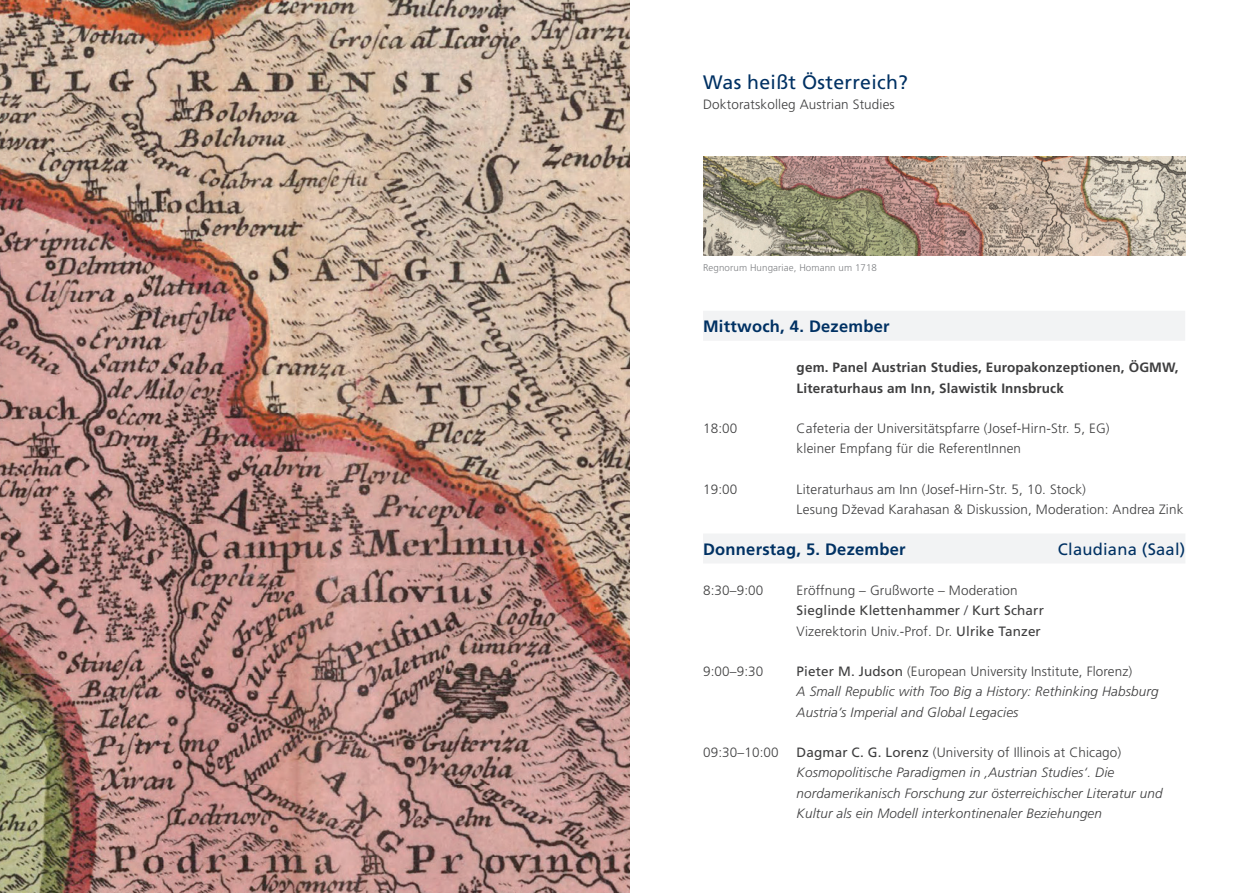
<style>
.page{position:relative;width:1259px;height:893px;background:#fff}
.page>*{position:absolute;margin:0;border:0;box-sizing:border-box;transform-origin:0 0}
.t1{font:19.5px "Frutiger";letter-spacing:.015em;color:#003163}
.t2{font:700 16.5px "Frutiger";letter-spacing:.015em;color:#003163}
.t3{font:16.5px "Frutiger";letter-spacing:.015em;color:#003163}
.t4{font:300 13.5px/20.2px "Frutiger";letter-spacing:.01em;color:#3e3e3f}
.t5{font:italic 300 13.5px/20.2px "Frutiger";letter-spacing:.01em;color:#3e3e3f}
.t6{font:700 13.5px/20.2px "Frutiger";letter-spacing:.01em;color:#3e3e3f}
.t7{font:300 9.75px "Frutiger";letter-spacing:.01em;color:#808285}
.s1{font-weight:400}
.s2{font-weight:400;font-style:normal}
.s3{font-style:normal}
</style>
<div class="page">
<div style="left:703px;top:311px;width:482px;height:30px;background:#f2f3f4"></div>
<div style="left:703px;top:533px;width:482px;height:30px;background:#f2f3f4"></div>
<img style="left:703px;top:157px;width:482px;height:99px">
<img style="left:0;top:0;width:629px;height:893px">
<h1 class="t1" style="left:703px;top:70px;width:206px">Was heißt Österreich?</h1>
<p class="t4" style="left:703px;top:94px;width:193px">Doktoratskolleg Austrian Studies</p>
<p class="t7" style="left:703px;top:262px;width:175px">Regnorum Hungariae, Homann um 1718</p>
<p class="t2" style="left:703px;top:316px;width:188px">Mittwoch, 4. Dezember</p>
<p class="t6" style="left:796px;top:357px;width:383px">gem. Panel Austrian Studies, Europakonzeptionen, ÖGMW,<br>Literaturhaus am Inn, Slawistik Innsbruck</p>
<p class="t4" style="left:703px;top:418px;width:36px">18:00</p>
<p class="t4" style="left:796px;top:418px;width:314px">Cafeteria der Universitätspfarre (Josef-Hirn-Str. 5, EG) kleiner Empfang für die ReferentInnen</p>
<p class="t4" style="left:703px;top:479px;width:36px">19:00</p>
<p class="t4" style="left:796px;top:479px;width:388px">Literaturhaus am Inn (Josef-Hirn-Str. 5, 10. Stock)<br>Lesung Dževad Karahasan &amp; Diskussion, Moderation: Andrea Zink</p>
<p class="t2" style="left:703px;top:539px;width:204px">Donnerstag, 5. Dezember</p>
<p class="t3" style="left:1058px;top:539px;width:129px">Claudiana (Saal)</p>
<p class="t4" style="left:703px;top:580px;width:62px">8:30–9:00</p>
<p class="t4" style="left:796px;top:580px;width:249px">Eröffnung – Grußworte – Moderation<br><span class="s1">Sieglinde Klettenhammer</span> / <span class="s1">Kurt Scharr<br></span>Vizerektorin Univ.-Prof. Dr. <span class="s1">Ulrike Tanzer</span></p>
<p class="t4" style="left:703px;top:661px;width:62px">9:00–9:30</p>
<p class="t5" style="left:796px;top:661px;width:363px"><span class="s2">Pieter M. Judson</span> <span class="s3">(European University Institute, Florenz)<br></span>A Small Republic with Too Big a History: Rethinking Habsburg<br>Austria’s Imperial and Global Legacies</p>
<p class="t4" style="left:703px;top:742px;width:77px">09:30–10:00</p>
<p class="t5" style="left:796px;top:742px;width:367px"><span class="s2">Dagmar C. G. Lorenz</span> <span class="s3">(University of Illinois at Chicago)<br></span>Kosmopolitische Paradigmen in ‚Austrian Studies‘. Die nordamerikanisch Forschung zur österreichischer Literatur und Kultur als ein Modell interkontinenaler Beziehungen</p>
</div>
